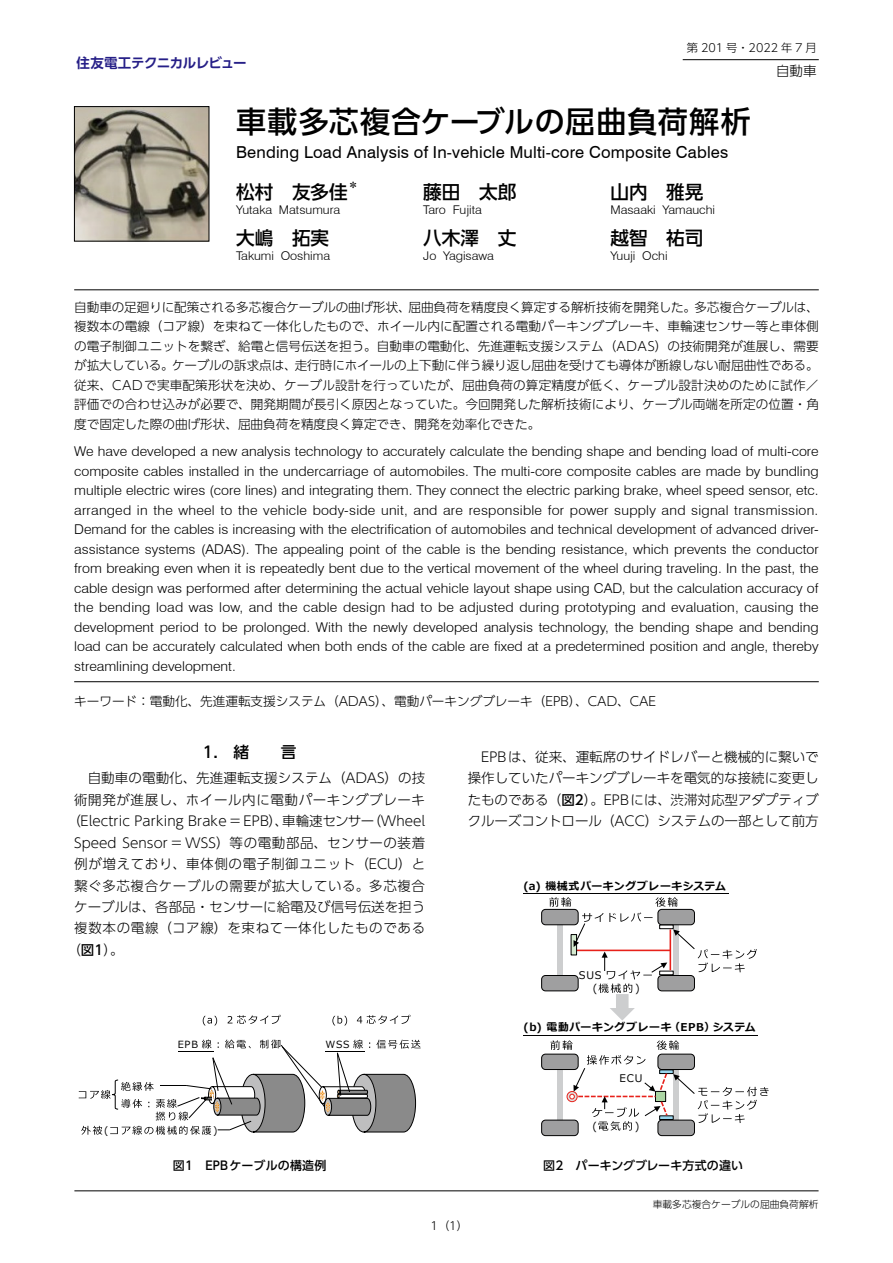
<style>
.page{position:relative;width:893px;height:1263px;background:#fff}
.page>*{position:absolute;margin:0;border:0;box-sizing:border-box;transform-origin:0 0}
.t1{font:500 30px "UD Shin Go Pro";letter-spacing:.025em;color:#000}
.t2{font:500 18.6px "UD Shin Go Pro";color:#000}
.t3{font:16.5px "Swiss 721 BT";letter-spacing:.01em;color:#000}
.t4{font:500 15.75px "UD Shin Go Pro";color:#000}
.t5{font:300 13.5px/19.5px "Swiss 721 BT";color:#000;text-align:justify;scale:1.05 1}
.t6{font:300 13.5px/21.5px "UD Shin Go Pro";letter-spacing:.005em;color:#000;text-align:justify}
.t7{font:300 13.5px "UD Shin Go Pro";letter-spacing:.05em;color:#000}
.t8{font:300 13.5px "UD Shin Go Pro";letter-spacing:.045em;color:#000}
.t9{font:700 13.5px "UD Shin Go Pro De";letter-spacing:-.035em;color:#261f87}
.t10{font:300 12.6px/19.5px "UD Shin Go Pro";color:#000;text-align:justify}
.t11{font:300 12px "Swiss 721 BT";color:#000;scale:1.05 1}
.t12{font:500 12px "UD Shin Go Pro";letter-spacing:.015em;color:#000}
.t13{font:300 11.25px "UD Shin Go Pro";color:#000}
.t14{font:700 10.8px "Meiryo";letter-spacing:.065em;color:#000}
.t15{font:500 10.8px "UD Shin Go Pro";color:#000}
.t16{font:10.5px/13.4px "Meiryo";letter-spacing:.08em;color:#000}
.t17{font:9.9px "Meiryo";letter-spacing:.075em;color:#000}
.t18{font:300 9.75px "UD Shin Go Pro";color:#000}
.s1{font-weight:500}
</style>
<div class="page">
<hr style="left:74px;top:1190px;width:745px;height:1px;background:#000">
<hr style="left:683px;top:59px;width:136px;height:1px;background:#000">
<img style="left:76px;top:108px;width:131px;height:131px">
<div style="left:74px;top:106px;width:135px;height:135px;border:1px solid #000"></div>
<hr style="left:74px;top:681px;width:745px;height:1px;background:#000">
<hr style="left:74px;top:290px;width:745px;height:1px;background:#000">
<svg style="left:203px;top:1016px;width:14px;height:9px"></svg>
<svg style="left:228px;top:1015px;width:53px;height:9px"></svg>
<svg style="left:79px;top:1039px;width:342px;height:96px"></svg>
<svg style="left:332px;top:1016px;width:15px;height:9px"></svg>
<svg style="left:357px;top:1015px;width:53px;height:9px"></svg>
<hr style="left:523px;top:894px;width:206px;height:1px;background:#000">
<hr style="left:524px;top:1035px;width:234px;height:1px;background:#000">
<div style="left:542px;top:1054px;width:36px;height:15px;background:#9f9fa0;border-radius:4px"></div>
<div style="left:541px;top:1054px;width:37px;height:16px;border:1px solid #000;border-radius:4px"></div>
<div style="left:542px;top:1120px;width:36px;height:15px;background:#9f9fa0;border-radius:4px"></div>
<div style="left:541px;top:1120px;width:37px;height:16px;border:1px solid #000;border-radius:4px"></div>
<div style="left:658px;top:1120px;width:36px;height:15px;background:#9f9fa0;border-radius:4px"></div>
<div style="left:658px;top:1120px;width:37px;height:16px;border:1px solid #000;border-radius:4px"></div>
<div style="left:542px;top:909px;width:36px;height:16px;background:#9f9fa0;border-radius:4px"></div>
<div style="left:541px;top:909px;width:37px;height:16px;border:1px solid #000;border-radius:4px"></div>
<div style="left:542px;top:975px;width:36px;height:16px;background:#9f9fa0;border-radius:4px"></div>
<div style="left:541px;top:975px;width:37px;height:16px;border:1px solid #000;border-radius:4px"></div>
<svg style="left:550px;top:1040px;width:219px;height:90px"></svg>
<svg style="left:549px;top:897px;width:208px;height:123px"></svg>
<p class="t13" style="left:687px;top:39px;width:131px">第 201 号・2022 年 7 月</p>
<p class="t6" style="left:776px;top:59px;width:42px">自動車</p>
<p class="t9" style="left:77px;top:52px;width:172px">住友電工テクニカルレビュー</p>
<h1 class="t1" style="left:236px;top:97px;width:516px">車載多芯複合ケーブルの屈曲負荷解析</h1>
<p class="t3" style="left:236px;top:142px;width:494px">Bending Load Analysis of In-vehicle Multi-core Composite Cables</p>
<h2 class="t2" style="left:236px;top:177px;width:113px">松村　友多佳</h2>
<p class="t15" style="left:348px;top:176px;width:12px">＊</p>
<h2 class="t2" style="left:423px;top:177px;width:94px">藤田　太郎</h2>
<h2 class="t2" style="left:610px;top:177px;width:95px">山内　雅晃</h2>
<p class="t11" style="left:236px;top:202px;width:101px">Yutaka Matsumura</p>
<p class="t11" style="left:423px;top:202px;width:57px">Taro Fujita</p>
<p class="t11" style="left:610px;top:202px;width:101px">Masaaki Yamauchi</p>
<h2 class="t2" style="left:236px;top:223px;width:94px">大嶋　拓実</h2>
<h2 class="t2" style="left:423px;top:223px;width:94px">八木澤　丈</h2>
<h2 class="t2" style="left:610px;top:223px;width:94px">越智　祐司</h2>
<p class="t11" style="left:236px;top:248px;width:91px">Takumi Ooshima</p>
<p class="t11" style="left:423px;top:248px;width:69px">Jo Yagisawa</p>
<p class="t11" style="left:610px;top:248px;width:56px">Yuuji Ochi</p>
<p class="t10" style="left:74px;top:297px;width:746px">自動車の足廻りに配策される多芯複合ケーブルの曲げ形状、屈曲負荷を精度良く算定する解析技術を開発した。多芯複合ケーブルは、複数本の電線（コア線）を束ねて一体化したもので、ホイール内に配置される電動パーキングブレーキ、車輪速センサー等と車体側の電子制御ユニットを繋ぎ、給電と信号伝送を担う。自動車の電動化、先進運転支援システム（ADAS）の技術開発が進展し、需要が拡大している。ケーブルの訴求点は、走行時にホイールの上下動に伴う繰り返し屈曲を受けても導体が断線しない耐屈曲性である。従来、CADで実車配策形状を決め、ケーブル設計を行っていたが、屈曲負荷の算定精度が低く、ケーブル設計決めのために試作／評価での合わせ込みが必要で、開発期間が長引く原因となっていた。今回開発した解析技術により、ケーブル両端を所定の位置・角度で固定した際の曲げ形状、屈曲負荷を精度良く算定でき、開発を効率化できた。</p>
<p class="t5" style="left:74px;top:441px;width:711px">We have developed a new analysis technology to accurately calculate the bending shape and bending load of multi-core composite cables installed in the undercarriage of automobiles. The multi-core composite cables are made by bundling multiple electric wires (core lines) and integrating them. They connect the electric parking brake, wheel speed sensor, etc. arranged in the wheel to the vehicle body-side unit, and are responsible for power supply and signal transmission.<br>Demand for the cables is increasing with the electrification of automobiles and technical development of advanced driver&shy;assistance systems (ADAS). The appealing point of the cable is the bending resistance, which prevents the conductor from breaking even when it is repeatedly bent due to the vertical movement of the wheel during traveling. In the past, the cable design was performed after determining the actual vehicle layout shape using CAD, but the calculation accuracy of the bending load was low, and the cable design had to be adjusted during prototyping and evaluation, causing the development period to be prolonged. With the newly developed analysis technology, the bending shape and bending load can be accurately calculated when both ends of the cable are fixed at a predetermined position and angle, thereby streamlining development.</p>
<p class="t10" style="left:74px;top:691px;width:584px">キーワード：電動化、先進運転支援システム（ADAS）、電動パーキングブレーキ（EPB）、CAD、CAE</p>
<p class="t4" style="left:203px;top:739px;width:95px">1.　緒　　言</p>
<p class="t6" style="left:88px;top:767px;width:339px">自動車の電動化、先進運転支援システム（ADAS）の技</p>
<p class="t8" style="left:74px;top:789px;width:352px">術開発が進展し、ホイール内に電動パーキングブレーキ</p>
<p class="t6" style="left:67px;top:810px;width:359px">（Electric Parking Brake＝EPB）、車輪速センサー（Wheel</p>
<p class="t6" style="left:74px;top:831px;width:352px">Speed Sensor＝WSS）等の電動部品、センサーの装着</p>
<p class="t7" style="left:74px;top:853px;width:353px">例が増えており、車体側の電子制御ユニット（ECU）と</p>
<p class="t8" style="left:74px;top:874px;width:352px">繋ぐ多芯複合ケーブルの需要が拡大している。多芯複合</p>
<p class="t6" style="left:74px;top:896px;width:352px">ケーブルは、各部品・センサーに給電及び信号伝送を担う</p>
<p class="t7" style="left:74px;top:917px;width:352px">複数本の電線（コア線）を束ねて一体化したものである</p>
<p class="t6" style="left:67px;top:938px;width:58px">（<span class="s1">図1</span>）。</p>
<p class="t6" style="left:468px;top:745px;width:353px;text-indent:14px">EPBは、従来、運転席のサイドレバーと機械的に繋いで操作していたパーキングブレーキを電気的な接続に変更したものである（<span class="s1">図2</span>）。EPBには、渋滞対応型アダプティブクルーズコントロール（ACC）システムの一部として前方</p>
<p class="t14" style="left:524px;top:879px;width:204px">(a) 機械式パーキングブレーキシステム</p>
<p class="t16" style="left:593px;top:969px;width:10px;text-indent:-14px">SUS (</p>
<p class="t16" style="left:635px;top:982px;width:6px">)</p>
<p class="t17" style="left:178px;top:1037px;width:22px">EPB</p>
<p class="t17" style="left:326px;top:1037px;width:25px">WSS</p>
<p class="t17" style="left:104px;top:1123px;width:6px">(</p>
<p class="t17" style="left:213px;top:1123px;width:6px">)</p>
<p class="t14" style="left:524px;top:1020px;width:234px">(b) 電動パーキングブレーキ（EPB）システム</p>
<p class="t16" style="left:619px;top:1072px;width:24px">ECU</p>
<p class="t16" style="left:592px;top:1120px;width:6px">(</p>
<p class="t16" style="left:635px;top:1120px;width:6px">)</p>
<p class="t12" style="left:173px;top:1155px;width:155px">図1　EPBケーブルの構造例</p>
<p class="t12" style="left:543px;top:1155px;width:201px">図2　パーキングブレーキ方式の違い</p>
<p class="t13" style="left:431px;top:1217px;width:39px">1（1）</p>
<p class="t18" style="left:653px;top:1196px;width:167px">車載多芯複合ケーブルの屈曲負荷解析</p>
</div>
